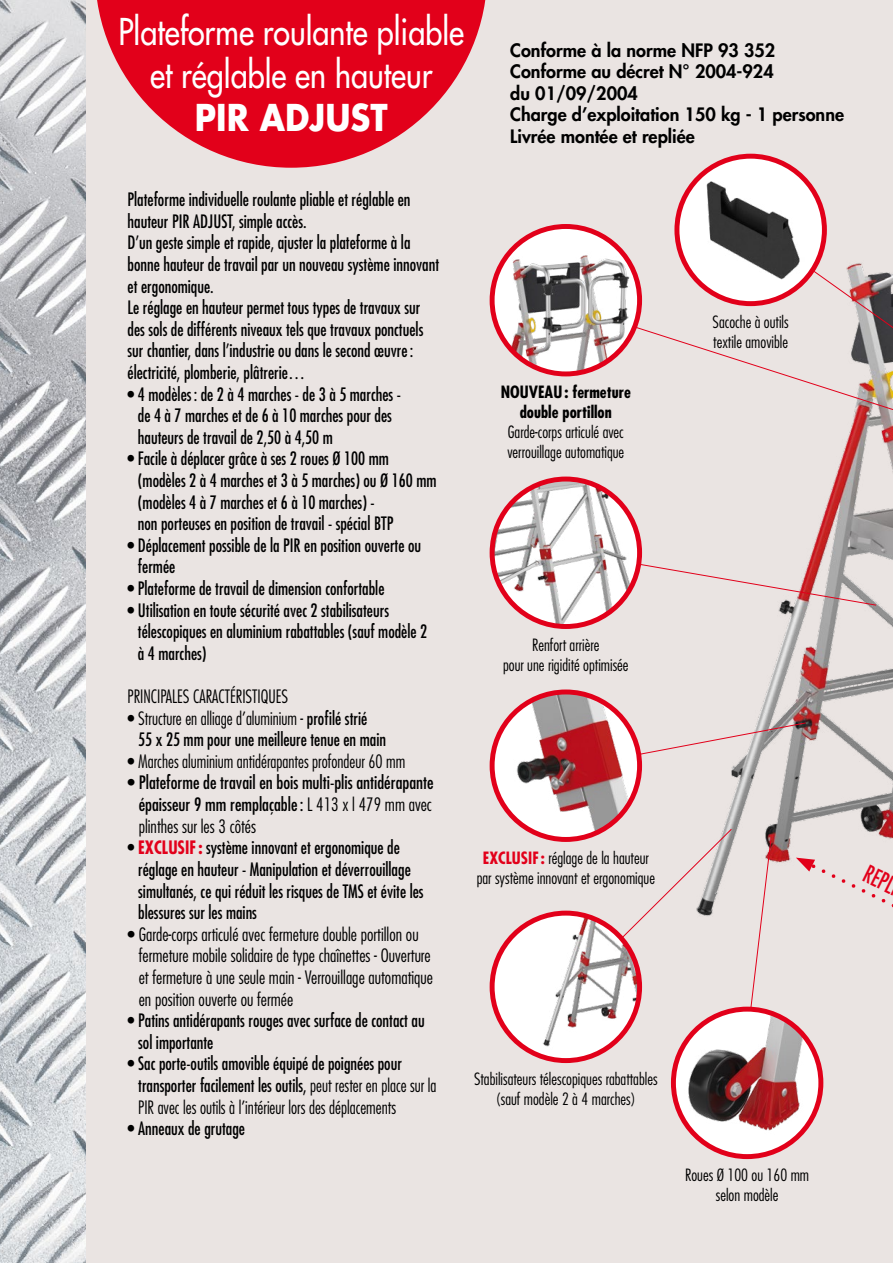
<style>
.page{position:relative;width:893px;height:1263px;background:#eae4e2}
.page>*{position:absolute;margin:0;border:0;box-sizing:border-box;transform-origin:0 0}
.TITRE_ROND_ROUGE{font:500 36px/43.2px "Futura Std";color:#fff;text-align:center;scale:.85 1}
.TITRE_ROND_ROUGE-2{font:700 36px "Futura Std";color:#fff;scale:.9 1}
.t1{font:condensed 23.85px "Futura Std";color:#e2001a;scale:.9 1}
.t2{font:condensed 18px/21.6px "Futura Std";color:#000;scale:.95 1}
.t3{font:300 condensed 18px/21.6px "Futura Std";color:#000}
.t4{font:800 18px/21.6px "Futura Std";color:#000;text-align:justify}
.t5{font:condensed 18px/21.6px "Futura Std";color:#000;text-align:justify}
.t6{font:300 condensed 18px "Futura Std";color:#000;scale:.95 1}
.LEGENDE_FR{font:300 condensed 16.5px/19.8px "Futura Std";color:#000;text-align:center}
.LEGENDE_FR-2{font:700 condensed 16.5px/19.8px "Futura Std";color:#000;text-align:center}
.s1{font-weight:300}
.s2{font-weight:700;color:#e2001a}
</style>
<div class="page">
<img style="left:0;top:0;width:85px;height:1263px">
<img style="left:724px;top:423px;width:169px;height:440px">
<svg style="left:97px;top:0;width:389px;height:168px;fill:#e2001a"></svg>
<svg style="left:796px;top:858px;width:97px;height:50px"></svg>
<svg style="left:640px;top:722px;width:167px;height:47px"></svg>
<svg style="left:617px;top:550px;width:260px;height:56px"></svg>
<svg style="left:564px;top:828px;width:169px;height:160px"></svg>
<svg style="left:740px;top:837px;width:32px;height:172px"></svg>
<div style="left:492px;top:913px;width:148px;height:147px;background:#fff;border-radius:50%"></div>
<img style="left:538px;top:913px;width:102px;height:147px">
<div style="left:490px;top:911px;width:152px;height:152px;border:5px solid #e2001a;border-radius:50%"></div>
<img style="left:684px;top:164px;width:133px;height:47px">
<svg style="left:673px;top:1009px;width:148px;height:147px;fill:#fff"></svg>
<img style="left:683px;top:1009px;width:128px;height:128px">
<div style="left:671px;top:1007px;width:152px;height:152px;border:5px solid #e2001a;border-radius:50%"></div>
<img style="left:492px;top:479px;width:148px;height:147px;border-radius:74px">
<div style="left:490px;top:477px;width:152px;height:152px;border:5px solid #e2001a;border-radius:50%"></div>
<img style="left:492px;top:694px;width:148px;height:144px">
<div style="left:490px;top:689px;width:152px;height:153px;border:5px solid #e2001a;border-radius:50%"></div>
<svg style="left:564px;top:211px;width:329px;height:212px"></svg>
<svg style="left:492px;top:226px;width:148px;height:148px;fill:#fff"></svg>
<img style="left:500px;top:251px;width:132px;height:123px">
<div style="left:490px;top:224px;width:152px;height:152px;border:5px solid #e2001a;border-radius:50%"></div>
<p class="TITRE_ROND_ROUGE" style="left:118px;top:10px;width:408px">Plateforme roulante pliable et réglable en hauteur</p>
<p class="TITRE_ROND_ROUGE-2" style="left:195px;top:94px;width:216px">PIR ADJUST</p>
<p class="t4" style="left:510px;top:39px;width:267px">Conforme à la norme NFP 93 352<br>Conforme au décret N° 2004-924 du 01/09/2004</p>
<p class="t4" style="left:510px;top:104px;width:335px">Charge d’exploitation 150 kg - 1 personne</p>
<p class="t4" style="left:510px;top:126px;width:186px">Livrée montée et repliée</p>
<p class="t2" style="left:128px;top:189px;width:299px">Plateforme individuelle roulante pliable et réglable en hauteur PIR ADJUST, simple accès.</p>
<p class="t2" style="left:128px;top:232px;width:329px">D’un geste simple et rapide, ajuster la plateforme à la bonne hauteur de travail par un nouveau système innovant et ergonomique.<br>Le réglage en hauteur permet tous types de travaux sur des sols de différents niveaux tels que travaux ponctuels sur chantier, dans l’industrie ou dans le second œuvre: électricité, plomberie, plâtrerie…</p>
<p class="t2" style="left:138px;top:383px;width:278px;text-indent:-10px">• 4 modèles: de 2 à 4 marches - de 3 à 5 marches - de 4 à 7 marches et de 6 à 10 marches pour des hauteurs de travail de 2,50 à 4,50 m</p>
<p class="t2" style="left:138px;top:448px;width:316px;text-indent:-10px">• Facile à déplacer grâce à ses 2 roues Ø 100 mm (modèles 2 à 4 marches et 3 à 5 marches) ou Ø 160 mm (modèles 4 à 7 marches et 6 à 10 marches) -<br>non porteuses en position de travail - spécial BTP</p>
<p class="t2" style="left:138px;top:534px;width:300px;text-indent:-10px">• Déplacement possible de la PIR en position ouverte ou fermée</p>
<p class="t2" style="left:128px;top:577px;width:272px">• Plateforme de travail de dimension confortable</p>
<p class="t2" style="left:138px;top:599px;width:306px;text-indent:-10px">• Utilisation en toute sécurité avec 2 stabilisateurs télescopiques en aluminium rabattables (sauf modèle 2 à 4 marches)</p>
<p class="t6" style="left:128px;top:686px;width:171px">PRINCIPALES CARACTÉRISTIQUES</p>
<p class="t2" style="left:138px;top:707px;width:262px;text-indent:-11px"><span class="s1">• Structure en alliage d’aluminium -</span> profilé strié<br>55 x 25 mm pour une meilleure tenue en main</p>
<p class="t6" style="left:128px;top:750px;width:294px">• Marches aluminium antidérapantes profondeur 60 mm</p>
<p class="t5" style="left:139px;top:772px;width:296px;text-indent:-11px"><span class="s1">•</span> Plateforme de travail en bois multi-plis antidérapante épaisseur 9 mm remplaçable: <span class="s1">L 413 x l 479 mm avec plinthes sur les 3 côtés</span></p>
<p class="t2" style="left:138px;top:837px;width:302px;text-indent:-11px"><span class="s1">•</span> <span class="s2">EXCLUSIF:</span> système innovant et ergonomique de réglage en hauteur - Manipulation et déverrouillage simultanés, ce qui réduit les risques de TMS et évite les blessures sur les mains</p>
<p class="t3" style="left:139px;top:923px;width:296px;text-indent:-11px">• Garde-corps articulé avec fermeture double portillon ou fermeture mobile solidaire de type chaînettes - Ouverture et fermeture à une seule main - Verrouillage automatique en position ouverte ou fermée</p>
<p class="t2" style="left:138px;top:1009px;width:303px;text-indent:-11px"><span class="s1">•</span> Patins antidérapants rouges avec surface de contact au sol importante</p>
<p class="t2" style="left:138px;top:1053px;width:316px;text-indent:-11px"><span class="s1">•</span> Sac porte-outils amovible équipé de poignées pour transporter facilement les outils, <span class="s1">peut rester en place sur la<br>PIR avec les outils à l’intérieur lors des déplacements</span></p>
<p class="t2" style="left:128px;top:1117px;width:125px"><span class="s1">•</span> Anneaux de grutage</p>
<p class="LEGENDE_FR-2" style="left:501px;top:382px;width:132px">NOUVEAU: fermeture double portillon</p>
<p class="LEGENDE_FR" style="left:507px;top:422px;width:118px;text-align:left">Garde-corps articulé avec verrouillage automatique</p>
<p class="LEGENDE_FR" style="left:503px;top:635px;width:127px">Renfort arrière<br>pour une rigidité optimisée</p>
<p class="LEGENDE_FR" style="left:713px;top:312px;width:78px;text-align:left">Sacoche à outils textile amovible</p>
<p class="LEGENDE_FR" style="left:477px;top:848px;width:180px"><span class="s2">EXCLUSIF:</span> réglage de la hauteur par système innovant et ergonomique</p>
<p class="LEGENDE_FR" style="left:474px;top:1069px;width:185px">Stabilisateurs télescopiques rabattables (sauf modèle 2 à 4 marches)</p>
<p class="LEGENDE_FR" style="left:685px;top:1165px;width:125px">Roues Ø 100 ou 160 mm selon modèle</p>
<p class="t1" style="left:871px;top:859px;width:37px;rotate:26deg">REPL</p>
</div>
